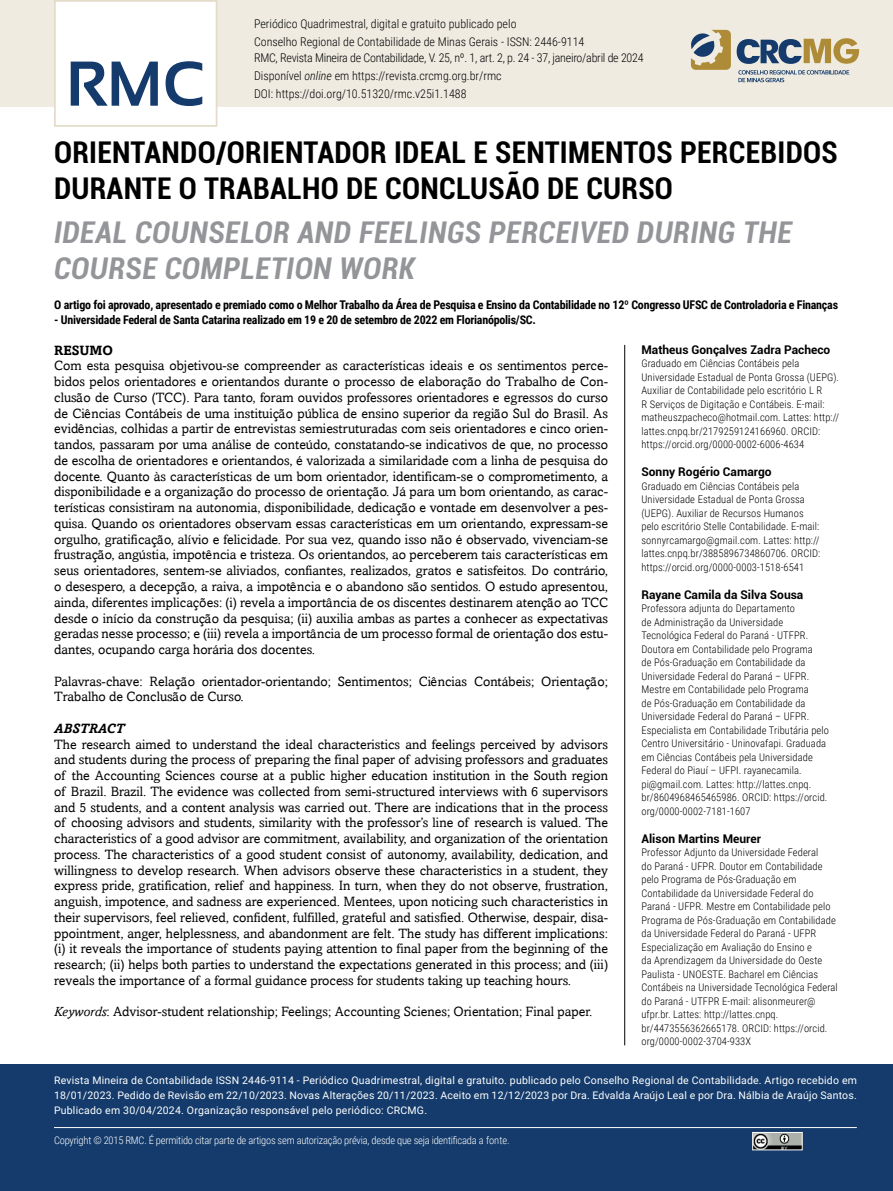
<style>
.page{position:relative;width:893px;height:1191px;background:#fff}
.page>*{position:absolute;margin:0;border:0;box-sizing:border-box;transform-origin:0 0}
.t1{font:700 63.15px "Sansation";color:#143b6b}
.t2{font:700 condensed 30px/36px "Roboto";letter-spacing:.01em;color:#000}
.t3{font:italic 700 condensed 30px/36px "Roboto";letter-spacing:.02em;color:#939598}
.t4{font:13.5px/15.8px "Amasis";color:#000;text-align:justify}
.t5{font:italic 700 13.5px "Amasis";color:#000}
.t6{font:700 13.5px "Amasis";color:#000}
.t7{font:300 12px/18px "Roboto Condensed";color:#000}
.t8{font:700 12px "Roboto Condensed";letter-spacing:-.02em;color:#000}
.t9{font:700 12px "Roboto";color:#000}
.t10{font:300 10.5px/13.5px "Roboto Condensed";letter-spacing:.01em;color:#000}
.t11{font:10.5px/15px "Roboto";letter-spacing:.02em;color:#fff;text-align:justify}
.t12{font:300 10.5px "Roboto Condensed";letter-spacing:-.02em;color:#fff}
.s1{font-style:italic}
</style>
<div class="page">
<div style="left:0;top:0;width:893px;height:106px;background:#efebe1"></div>
<div style="left:54px;top:0;width:163px;height:127px;background:#fff;border:2px solid #e4dcca"></div>
<div style="left:0;top:1064px;width:893px;height:127px;background:#143b6b"></div>
<svg style="left:738px;top:70px;width:111px;height:12px"></svg>
<svg style="left:691px;top:30px;width:40px;height:40px"></svg>
<svg style="left:737px;top:38px;width:122px;height:26px"></svg>
<hr style="left:54px;top:1127px;width:803px;height:1px;background:#fff">
<img style="left:754px;top:1134px;width:47px;height:14px">
<div style="left:752px;top:1132px;width:51px;height:18px;border:1px solid #fff"></div>
<hr style="left:624px;top:345px;width:1px;height:700px;background:#000">
<h1 class="t1" style="left:66px;top:49px;width:141px">RMC</h1>
<p class="t7" style="left:254px;top:14px;width:332px">Periódico Quadrimestral, digital e gratuito publicado pelo<br>Conselho Regional de Contabilidade de Minas Gerais - ISSN: 2446-9114</p>
<p class="t7" style="left:254px;top:48px;width:391px">RMC, Revista Mineira de Contabilidade, V. 25, nº. 1, art. 2, p. 24 - 37, janeiro/abril de 2024<br>Disponível <span class="s1">online</span> em https://revista.crcmg.org.br/rmc<br>DOI: https://doi.org/10.51320/rmc.v25i1.1488</p>
<h2 class="t2" style="left:54px;top:133px;width:785px">ORIENTANDO/ORIENTADOR IDEAL E SENTIMENTOS PERCEBIDOS<br>DURANTE O TRABALHO DE CONCLUSÃO DE CURSO</h2>
<h2 class="t3" style="left:54px;top:213px;width:739px">IDEAL COUNSELOR AND FEELINGS PERCEIVED DURING THE<br>COURSE COMPLETION WORK</h2>
<p class="t8" style="left:54px;top:296px;width:785px">O artigo foi aprovado, apresentado e premiado como o Melhor Trabalho da Área de Pesquisa e Ensino da Contabilidade no 12º Congresso UFSC de Controladoria e Finanças</p>
<p class="t8" style="left:54px;top:311px;width:483px">- Universidade Federal de Santa Catarina realizado em 19 e 20 de setembro de 2022 em Florianópolis/SC.</p>
<p class="t6" style="left:54px;top:342px;width:60px">RESUMO</p>
<p class="t4" style="left:54px;top:358px;width:555px">Com esta pesquisa objetivou-se compreender as características ideais e os sentimentos perce&shy;bidos pelos orientadores e orientandos durante o processo de elaboração do Trabalho de Con&shy;clusão de Curso (TCC). Para tanto, foram ouvidos professores orientadores e egressos do curso de Ciências Contábeis de uma instituição pública de ensino superior da região Sul do Brasil. As evidências, colhidas a partir de entrevistas semiestruturadas com seis orientadores e cinco orien&shy;tandos, passaram por uma análise de conteúdo, constatando-se indicativos de que, no processo de escolha de orientadores e orientandos, é valorizada a similaridade com a linha de pesquisa do docente. Quanto às características de um bom orientador, identificam-se o comprometimento, a disponibilidade e a organização do processo de orientação. Já para um bom orientando, as carac&shy;terísticas consistiram na autonomia, disponibilidade, dedicação e vontade em desenvolver a pes&shy;quisa. Quando os orientadores observam essas características em um orientando, expressam-se orgulho, gratificação, alívio e felicidade. Por sua vez, quando isso não é observado, vivenciam-se frustração, angústia, impotência e tristeza. Os orientandos, ao perceberem tais características em seus orientadores, sentem-se aliviados, confiantes, realizados, gratos e satisfeitos. Do contrário, o desespero, a decepção, a raiva, a impotência e o abandono são sentidos. O estudo apresentou, ainda, diferentes implicações: (i) revela a importância de os discentes destinarem atenção ao TCC desde o início da construção da pesquisa; (ii) auxilia ambas as partes a conhecer as expectativas geradas nesse processo; e (iii) revela a importância de um processo formal de orientação dos estu&shy;dantes, ocupando carga horária dos docentes.</p>
<p class="t4" style="left:54px;top:673px;width:555px">Palavras-chave: Relação orientador-orientando; Sentimentos; Ciências Contábeis; Orientação;<br>Trabalho de Conclusão de Curso.</p>
<p class="t5" style="left:54px;top:720px;width:72px">ABSTRACT</p>
<p class="t4" style="left:54px;top:736px;width:555px">The research aimed to understand the ideal characteristics and feelings perceived by advisors and students during the process of preparing the final paper of advising professors and graduates of the Accounting Sciences course at a public higher education institution in the South region of Brazil. Brazil. The evidence was collected from semi-structured interviews with 6 supervisors and 5 students, and a content analysis was carried out. There are indications that in the process of choosing advisors and students, similarity with the professor’s line of research is valued. The characteristics of a good advisor are commitment, availability, and organization of the orientation process. The characteristics of a good student consist of autonomy, availability, dedication, and willingness to develop research. When advisors observe these characteristics in a student, they express pride, gratification, relief and happiness. In turn, when they do not observe, frustration, anguish, impotence, and sadness are experienced. Mentees, upon noticing such characteristics in their supervisors, feel relieved, confident, fulfilled, grateful and satisfied. Otherwise, despair, disa&shy;ppointment, anger, helplessness, and abandonment are felt. The study has different implications: (i) it reveals the importance of students paying attention to final paper from the beginning of the research; (ii) helps both parties to understand the expectations generated in this process; and (iii) reveals the importance of a formal guidance process for students taking up teaching hours.</p>
<p class="t4" style="left:54px;top:1004px;width:540px"><span class="s1">Keywords</span>: Advisor-student relationship; Feelings; Accounting Scienes; Orientation; Final paper.</p>
<p class="t9" style="left:641px;top:341px;width:190px">Matheus Gonçalves Zadra Pacheco</p>
<p class="t10" style="left:641px;top:356px;width:199px">Graduado em Ciências Contábeis pela Universidade Estadual de Ponta Grossa (UEPG).<br>Auxiliar de Contabilidade pelo escritório L R<br>R Serviços de Digitação e Contábeis. E-mail: matheuszpacheco@hotmail.com. Lattes: http:// lattes.cnpq.br/2179259124166960. ORCID: https://orcid.org/0000-0002-6006-4634</p>
<p class="t9" style="left:641px;top:463px;width:132px">Sonny Rogério Camargo</p>
<p class="t10" style="left:641px;top:479px;width:180px">Graduado em Ciências Contábeis pela Universidade Estadual de Ponta Grossa (UEPG). Auxiliar de Recursos Humanos pelo escritório Stelle Contabilidade. E-mail: sonnyrcamargo@gmail.com. Lattes: http:// lattes.cnpq.br/3885896734860706. ORCID: https://orcid.org/0000-0003-1518-6541</p>
<p class="t9" style="left:641px;top:586px;width:163px">Rayane Camila da Silva Sousa</p>
<p class="t10" style="left:641px;top:601px;width:189px">Professora adjunta do Departamento<br>de Administração da Universidade Tecnológica Federal do Paraná - UTFPR.<br>Doutora em Contabilidade pelo Programa<br>de Pós-Graduação em Contabilidade da Universidade Federal do Paraná – UFPR.<br>Mestre em Contabilidade pelo Programa<br>de Pós-Graduação em Contabilidade da Universidade Federal do Paraná – UFPR.<br>Especialista em Contabilidade Tributária pelo Centro Universitário - Uninovafapi. Graduada em Ciências Contábeis pela Universidade Federal do Piauí – UFPI. rayanecamila. pi@gmail.com. Lattes: http://lattes.cnpq. br/8604968465465986. ORCID: https://orcid. org/0000-0002-7181-1607</p>
<p class="t9" style="left:641px;top:830px;width:121px">Alison Martins Meurer</p>
<p class="t10" style="left:641px;top:845px;width:198px">Professor Adjunto da Universidade Federal<br>do Paraná - UFPR. Doutor em Contabilidade pelo Programa de Pós-Graduação em Contabilidade da Universidade Federal do Paraná - UFPR. Mestre em Contabilidade pelo Programa de Pós-Graduação em Contabilidade da Universidade Federal do Paraná - UFPR Especialização em Avaliação do Ensino e<br>da Aprendizagem da Universidade do Oeste Paulista - UNOESTE. Bacharel em Ciências Contábeis na Universidade Tecnológica Federal do Paraná - UTFPR E-mail: alisonmeurer@ ufpr.br. Lattes: http://lattes.cnpq. br/4473556362665178. ORCID: https://orcid. org/0000-0002-3704-933X</p>
<p class="t11" style="left:54px;top:1072px;width:804px">Revista Mineira de Contabilidade ISSN 2446-9114 - Periódico Quadrimestral, digital e gratuito. publicado pelo Conselho Regional de Contabilidade. Artigo recebido em 18/01/2023. Pedido de Revisão em 22/10/2023. Novas Alterações 20/11/2023. Aceito em 12/12/2023 por Dra. Edvalda Araújo Leal e por Dra. Nálbia de Araújo Santos.<br>Publicado em 30/04/2024. Organização responsável pelo periódico: CRCMG.</p>
<p class="t12" style="left:54px;top:1133px;width:457px">Copyright © 2015 RMC. É permitido citar parte de artigos sem autorização prévia, desde que seja identificada a fonte.</p>
</div>
